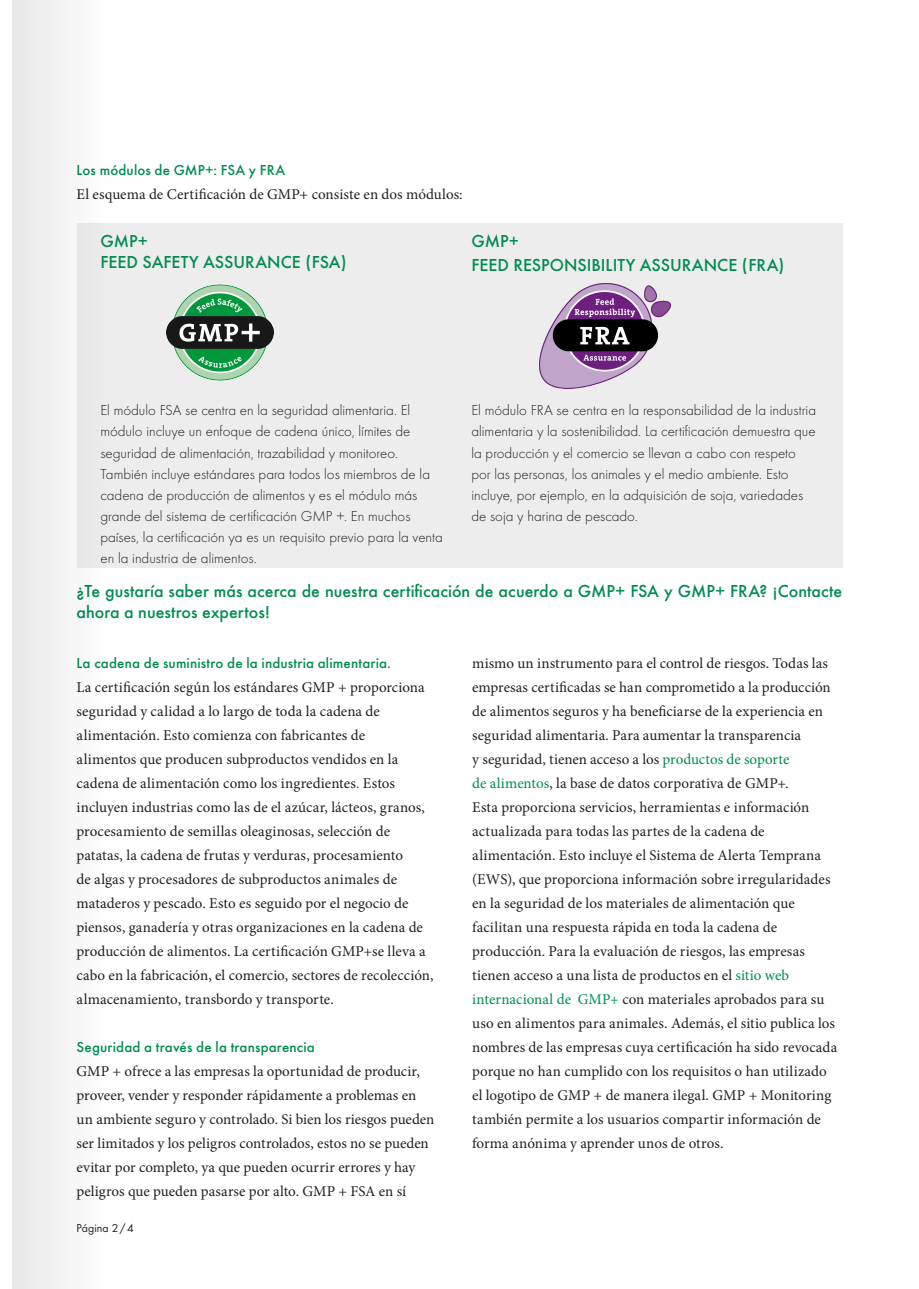
<style>
.page{position:relative;width:919px;height:1289px;background:#fff}
.page>*{position:absolute;margin:0;border:0;box-sizing:border-box;transform-origin:0 0}
.Contact__Information{font:500 18px/21.6px "Futura";color:#008c4e}
.Title_BOX_Grey{font:500 18px/21px "Futura";color:#008c4e}
.fließtext{font:15px/24px "Minion Pro";color:#231f20}
.Content_BOX_Grey{font:300 15px/21px "Futura";color:#231f20}
.zwischenüberschrift{font:500 15px "Futura";letter-spacing:.01em;color:#008c4e}
.t1{font:12px "Futura Boo";letter-spacing:.01em;color:#231f20}
.s1{color:#ed0280}
.s2{color:#008c4e}
</style>
<div class="page">
<div style="left:77px;top:223px;width:765px;height:345px;background:#ededee"></div>
<img style="left:167px;top:284px;width:106px;height:97px">
<img style="left:539px;top:283px;width:131px;height:106px">
<div style="left:13px;top:0;width:96px;height:1288px;background:#f2f1f1"></div>
<p class="zwischenüberschrift" style="left:77px;top:161px;width:210px">Los módulos de GMP+: FSA y FRA</p>
<p class="fließtext" style="left:77px;top:183px;width:387px">El esquema de Certificación de GMP+ consiste en dos módulos:</p>
<p class="Title_BOX_Grey" style="left:100px;top:231px;width:248px">GMP+<br>FEED SAFETY ASSURANCE (FSA)</p>
<p class="Title_BOX_Grey" style="left:471px;top:231px;width:49px">GMP+</p>
<p class="Title_BOX_Grey" style="left:471px;top:255px;width:314px">FEED RESPONSIBILITY ASSURANCE (FRA)</p>
<p class="Content_BOX_Grey" style="left:100px;top:400px;width:344px">El módulo FSA se centra en la seguridad alimentaria. El módulo incluye un enfoque de cadena único, límites de seguridad de alimentación, trazabilidad y monitoreo.<br>También incluye estándares para todos los miembros de la cadena de producción de alimentos y es el módulo más grande del sistema de certificación GMP +. En muchos países, la certificación ya es un requisito previo para la venta en la industria de alimentos.</p>
<p class="Content_BOX_Grey" style="left:471px;top:400px;width:346px">El módulo FRA se centra en la responsabilidad de la industria alimentaria y la sostenibilidad. La certificación demuestra que la producción y el comercio se llevan a cabo con respeto por las personas, los animales y el medio ambiente. Esto incluye, por ejemplo, en la adquisición de soja, variedades de soja y harina de pescado.</p>
<p class="Contact__Information" style="left:77px;top:580px;width:767px">¿Te gustaría saber más acerca de nuestra certificación de acuerdo a GMP+ FSA y GMP+ FRA? ¡Contacte ahora a nuestros expertos!</p>
<p class="zwischenüberschrift" style="left:77px;top:653px;width:316px">La cadena de suministro de la industria alimentaria.</p>
<p class="fließtext" style="left:77px;top:675px;width:358px">La certificación según los estándares GMP + proporciona seguridad y calidad a lo largo de toda la cadena de alimentación. Esto comienza con fabricantes de<br>alimentos que producen subproductos vendidos en la cadena de alimentación como los ingredientes<span class="s1">.</span> Estos incluyen industrias como las de el azúcar, lácteos, granos, procesamiento de semillas oleaginosas, selección de patatas, la cadena de frutas y verduras, procesamiento<br>de algas y procesadores de subproductos animales de mataderos y pescado. Esto es seguido por el negocio de piensos, ganadería y otras organizaciones en la cadena de producción de alimentos. La certificación GMP+se lleva a cabo en la fabricación, el comercio, sectores de recolección, almacenamiento, transbordo y transporte.</p>
<p class="zwischenüberschrift" style="left:77px;top:1037px;width:240px">Seguridad a través de la transparencia</p>
<p class="fließtext" style="left:77px;top:1059px;width:345px">GMP + ofrece a las empresas la oportunidad de producir,</p>
<p class="fließtext" style="left:77px;top:1083px;width:359px">proveer, vender y responder rápidamente a problemas en un ambiente seguro y controlado. Si bien los riesgos pueden ser limitados y los peligros controlados, estos no se pueden evitar por completo, ya que pueden ocurrir errores y hay peligros que pueden pasarse por alto. GMP + FSA en sí</p>
<p class="t1" style="left:77px;top:1220px;width:59px">Página 2 / 4</p>
<p class="fließtext" style="left:472px;top:651px;width:360px">mismo un instrumento para el control de riesgos. Todas las empresas certificadas se han comprometido a la producción de alimentos seguros y ha beneficiarse de la experiencia en seguridad alimentaria. Para aumentar la transparencia</p>
<p class="fließtext" style="left:472px;top:747px;width:366px">y seguridad, tienen acceso a los <span class="s2">productos de soporte<br>de alimentos</span>, la base de datos corporativa de GMP+.<br>Esta proporciona servicios, herramientas e información actualizada para todas las partes de la cadena de alimentación. Esto incluye el Sistema de Alerta Temprana (EWS), que proporciona información sobre irregularidades en la seguridad de los materiales de alimentación que facilitan una respuesta rápida en toda la cadena de producción. Para la evaluación de riesgos, las empresas tienen acceso a una lista de productos en el <span class="s2">sitio web internacional de GMP+</span> con materiales aprobados para su uso en alimentos para animales. Además, el sitio publica los nombres de las empresas cuya certificación ha sido revocada porque no han cumplido con los requisitos o han utilizado el logotipo de GMP + de manera ilegal. GMP + Monitoring también permite a los usuarios compartir información de forma anónima y aprender unos de otros.</p>
</div>
